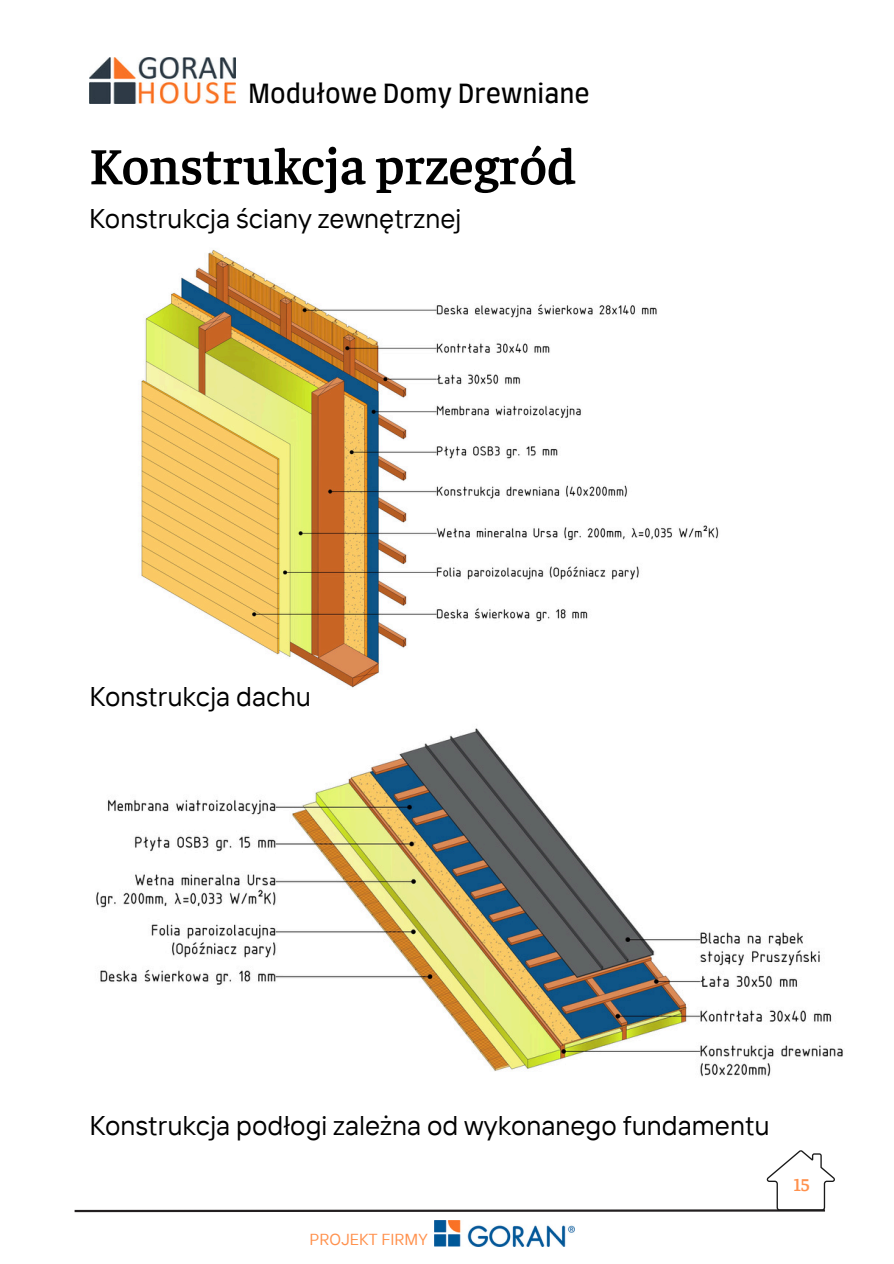
<style>
.page{position:relative;width:894px;height:1264px;background:#fff}
.page>*{position:absolute;margin:0;border:0;box-sizing:border-box;transform-origin:0 0}
.t1{font:600 52.5px "Faustina";color:#000}
.t2{font:27px "TT Interphases";color:#000}
.t3{font:25.2px "Farro";color:#000}
.t4{font:600 18px "Faustina";color:#ff914d}
.t5{font:15.9px "TT Interphases";color:#ff914d}
</style>
<div class="page">
<img style="left:89px;top:57px;width:147px;height:46px">
<img style="left:141px;top:250px;width:578px;height:438px">
<img style="left:96px;top:728px;width:747px;height:349px">
<svg style="left:74px;top:1150px;width:760px;height:63px"></svg>
<img style="left:434px;top:1220px;width:140px;height:26px">
<h2 class="t3" style="left:248px;top:82px;width:343px">Modułowe Domy Drewniane</h2>
<p class="t1" style="left:89px;top:129px;width:488px">Konstrukcja przegród</p>
<p class="t2" style="left:89px;top:201px;width:373px">Konstrukcja ściany zewnętrznej</p>
<p class="t2" style="left:89px;top:679px;width:223px">Konstrukcja dachu</p>
<h2 class="t2" style="left:89px;top:1108px;width:681px">Konstrukcja podłogi zależna od wykonanego fundamentu</h2>
<p class="t5" style="left:309px;top:1229px;width:120px">PROJEKT FIRMY</p>
<p class="t4" style="left:793px;top:1172px;width:17px">15</p>
</div>
